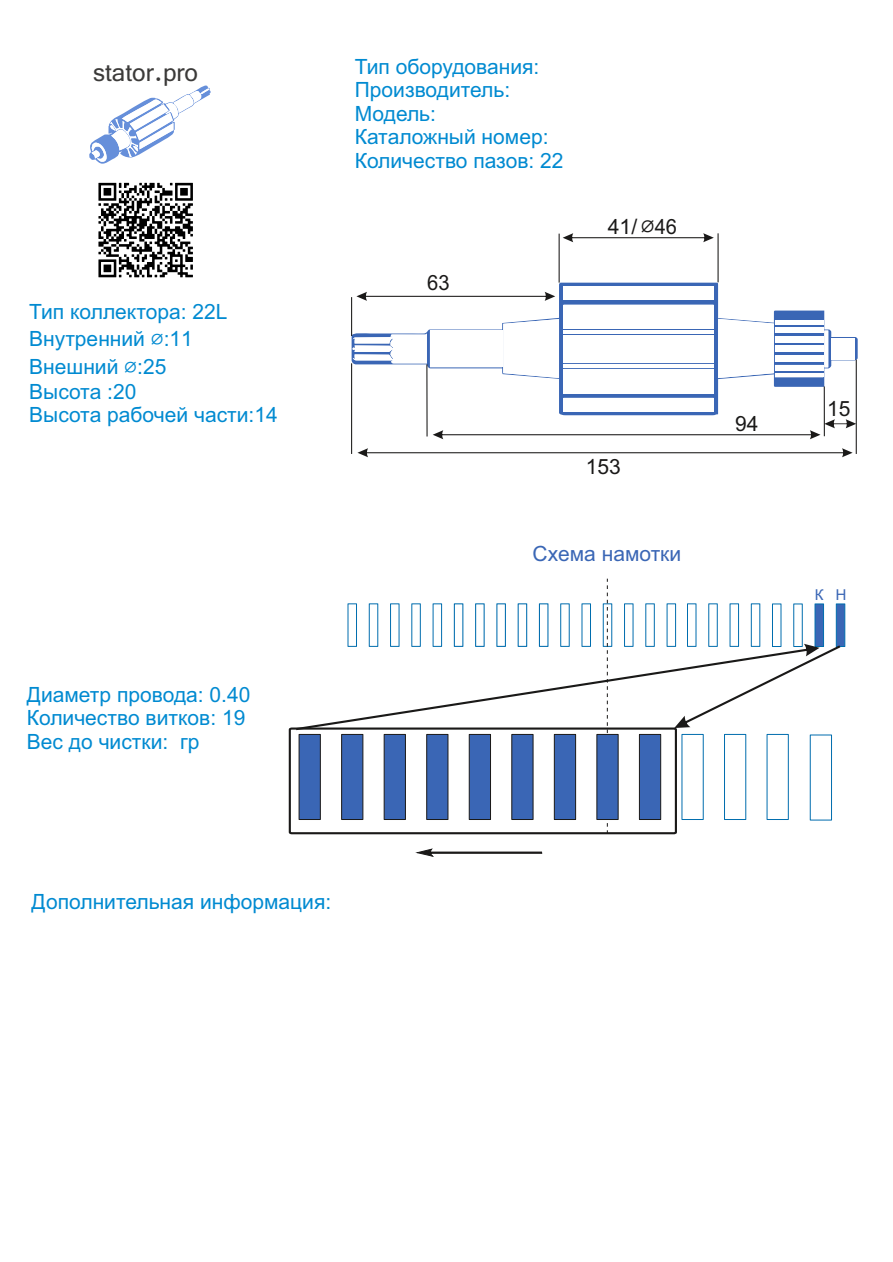
<style>
.page{position:relative;width:893px;height:1262px;background:#fff}
.page>*{position:absolute;margin:0;border:0;box-sizing:border-box;transform-origin:0 0}
.t1{font:27px "Vrinda";color:#3b3a39}
.t2{font:21px/23.4px "Arial";color:#008ad1}
.t3{font:21px "Arial";color:#1a1918}
.t4{font:21px "Arial";color:#3a66b5}
.t5{font:21px "Arial";color:#1a1918;scale:.96 1}
.t6{font:15px "Arial";color:#3a66b5}
.s1{font-family:"Cambria";font-size:24px}
.s2{font-family:"Cambria";font-size:27px}
</style>
<div class="page">
<svg style="left:416px;top:849px;width:127px;height:8px"></svg>
<svg style="left:89px;top:85px;width:121px;height:79px"></svg>
<svg style="left:351px;top:283px;width:506px;height:132px"></svg>
<div style="left:563px;top:335px;width:150px;height:28px;background:#fff"></div>
<div style="left:563px;top:369px;width:150px;height:24px;background:#fff"></div>
<div style="left:563px;top:304px;width:150px;height:24px;background:#fff"></div>
<svg style="left:718px;top:319px;width:55px;height:59px"></svg>
<svg style="left:503px;top:319px;width:56px;height:59px"></svg>
<div style="left:430px;top:330px;width:72px;height:37px;background:#fff"></div>
<div style="left:563px;top:398px;width:150px;height:14px;background:#fff"></div>
<div style="left:563px;top:286px;width:150px;height:13px;background:#fff"></div>
<svg style="left:352px;top:333px;width:75px;height:30px"></svg>
<hr style="left:563px;top:330px;width:150px;height:3px;background:#fff">
<hr style="left:563px;top:364px;width:150px;height:3px;background:#fff">
<div style="left:831px;top:338px;width:23px;height:21px;background:#fff"></div>
<div style="left:774px;top:355px;width:49px;height:7px;background:#fff"></div>
<div style="left:774px;top:345px;width:49px;height:7px;background:#fff"></div>
<div style="left:774px;top:336px;width:49px;height:6px;background:#fff"></div>
<div style="left:774px;top:365px;width:49px;height:5px;background:#fff"></div>
<div style="left:774px;top:327px;width:49px;height:6px;background:#fff"></div>
<hr style="left:774px;top:320px;width:49px;height:4px;background:#fff">
<hr style="left:774px;top:373px;width:49px;height:4px;background:#fff">
<svg style="left:824px;top:330px;width:4px;height:37px"></svg>
<hr style="left:558px;top:234px;width:1px;height:49px;background:#1a1918">
<hr style="left:717px;top:233px;width:1px;height:49px;background:#1a1918">
<svg style="left:562px;top:233px;width:151px;height:9px"></svg>
<hr style="left:351px;top:363px;width:1px;height:91px;background:#1a1918">
<hr style="left:855px;top:359px;width:1px;height:95px;background:#1a1918">
<svg style="left:357px;top:448px;width:495px;height:9px"></svg>
<hr style="left:351px;top:297px;width:1px;height:39px;background:#1a1918">
<svg style="left:356px;top:292px;width:199px;height:9px"></svg>
<hr style="left:823px;top:386px;width:1px;height:50px;background:#1a1918">
<hr style="left:426px;top:364px;width:1px;height:72px;background:#1a1918">
<svg style="left:98px;top:182px;width:95px;height:96px"></svg>
<svg style="left:98px;top:183px;width:95px;height:94px"></svg>
<svg style="left:433px;top:419px;width:423px;height:20px"></svg>
<svg style="left:288px;top:578px;width:557px;height:257px"></svg>
<p class="t1" style="left:93px;top:55px;width:106px">stator.pro</p>
<p class="t2" style="left:355px;top:55px;width:210px">Тип оборудования:<br>Производитель:<br>Модель:<br>Каталожный номер:<br>Количество пазов: 22</p>
<p class="t2" style="left:29px;top:298px;width:200px;line-height:27.8px">Тип коллектора: 22L<br>Внутренний <span class="s1">⌀</span>:11<br>Внешний <span class="s1">⌀</span>:25</p>
<p class="t2" style="left:29px;top:380px;width:250px">Высота :20<br>Высота рабочей части:14</p>
<p class="t5" style="left:427px;top:269px;width:25px">63</p>
<p class="t3" style="left:607px;top:212px;width:71px">41/ <span class="s2">⌀</span>46</p>
<p class="t3" style="left:585px;top:453px;width:37px">153</p>
<p class="t2" style="left:27px;top:683px;width:225px">Диаметр провода: 0.40<br>Количество витков: 19<br>Вес до чистки: гр</p>
<p class="t4" style="left:532px;top:540px;width:150px">Схема намотки</p>
<p class="t3" style="left:735px;top:409px;width:25px">94</p>
<p class="t2" style="left:32px;top:890px;width:301px">Дополнительная информация:</p>
<p class="t3" style="left:827px;top:394px;width:25px">15</p>
<p class="t6" style="left:814px;top:584px;width:10px">К</p>
</div>
